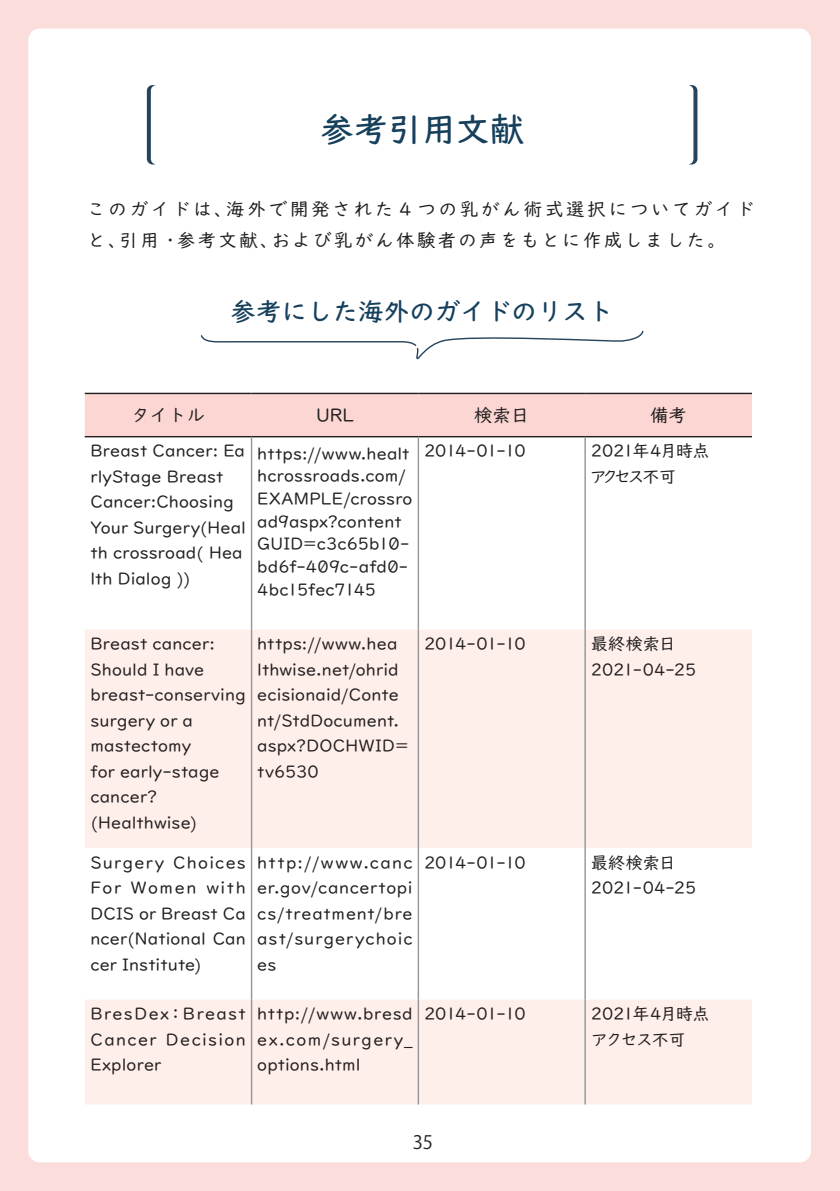
<style>
.page{position:relative;width:840px;height:1191px;background:#fff}
.page>*{position:absolute;margin:0;border:0;box-sizing:border-box;transform-origin:0 0}
.t1{font:500 34px "UD Digi Kyokasho Pro N";color:#16405c}
.t2{font:500 25.6px "UD Digi Kyokasho Pro";color:#16405c}
.段落スタイル_6{font:18.4px/31.2px "UD Digi Kyokasho Pro";letter-spacing:.15em;color:#231f20}
.段落スタイル_6-2{font:18.4px "UD Digi Kyokasho Pro";letter-spacing:.125em;color:#231f20}
.t3{font:18.4px "Koz Go Pr 6 N";color:#231f20}
.t4{font:17px/25.6px "UD Digi Kyokasho Pro N";letter-spacing:.01em;color:#231f20;text-align:justify}
.段落スタイル_8{font:17px/25.6px "UD Digi Kyokasho Pro";letter-spacing:.01em;color:#231f20}
.t5{font:17px "UD Digi Kyokasho Pro N";letter-spacing:-.01em;color:#231f20}
.段落スタイル_8-2{font:17px "UD Digi Kyokasho Pro";letter-spacing:-.055em;color:#231f20}
.t6{font:17px "UD Digi Kyokasho Pro N";letter-spacing:-.055em;color:#231f20}
</style>
<div class="page">
<div style="left:0;top:0;width:839px;height:1191px;background:#fbdddb"></div>
<div style="left:28px;top:29px;width:782px;height:1133px;background:#fff;border-radius:11px"></div>
<svg style="left:200px;top:330px;width:444px;height:30px"></svg>
<svg style="left:147px;top:85px;width:8px;height:79px"></svg>
<svg style="left:689px;top:85px;width:8px;height:79px"></svg>
<hr style="left:839px;top:0;width:1px;height:1191px;background:#fbdddb">
<div style="left:85px;top:394px;width:666px;height:42px;background:#fbd6d2"></div>
<svg style="left:85px;top:629px;width:666px;height:475px;fill:#feefeb"></svg>
<hr style="left:85px;top:393px;width:166px;height:1px;background:#231f20">
<hr style="left:251px;top:393px;width:167px;height:1px;background:#231f20">
<hr style="left:418px;top:393px;width:167px;height:1px;background:#231f20">
<hr style="left:585px;top:393px;width:166px;height:1px;background:#231f20">
<hr style="left:85px;top:436px;width:166px;height:1px;background:#231f20">
<hr style="left:251px;top:436px;width:167px;height:1px;background:#231f20">
<hr style="left:418px;top:436px;width:167px;height:1px;background:#231f20">
<hr style="left:585px;top:436px;width:166px;height:1px;background:#231f20">
<hr style="left:251px;top:437px;width:1px;height:192px;background:#939598">
<hr style="left:417px;top:437px;width:2px;height:192px;background:#939598">
<hr style="left:584px;top:437px;width:1px;height:192px;background:#939598">
<hr style="left:251px;top:629px;width:1px;height:219px;background:#939598">
<hr style="left:417px;top:629px;width:2px;height:219px;background:#939598">
<hr style="left:584px;top:629px;width:1px;height:219px;background:#939598">
<hr style="left:251px;top:848px;width:1px;height:151px;background:#939598">
<hr style="left:417px;top:848px;width:2px;height:151px;background:#939598">
<hr style="left:584px;top:848px;width:1px;height:151px;background:#939598">
<hr style="left:251px;top:999px;width:1px;height:105px;background:#939598">
<hr style="left:417px;top:999px;width:2px;height:105px;background:#939598">
<hr style="left:584px;top:999px;width:1px;height:105px;background:#939598">
<p class="t1" style="left:320px;top:101px;width:206px">参考引用文献</p>
<p class="段落スタイル_6" style="left:87px;top:192px;width:668px">このガイドは、海外で開発された４つの乳がん術式選択についてガイドと、引用・参考文献、および乳がん体験者の声をもとに作成しました。</p>
<p class="t2" style="left:230px;top:290px;width:384px">参考にした海外のガイドのリスト</p>
<p class="段落スタイル_6-2" style="left:131px;top:400px;width:75px">タイトル</p>
<p class="段落スタイル_6-2" style="left:316px;top:400px;width:39px">URL</p>
<p class="段落スタイル_6-2" style="left:474px;top:400px;width:57px">検索日</p>
<p class="段落スタイル_6-2" style="left:649px;top:400px;width:38px">備考</p>
<p class="段落スタイル_8" style="left:90px;top:437px;width:157px">Breast Cancer: Ea rlyStage Breast<br>Cancer:Choosing<br>Your Surgery(Heal th crossroad( Hea lth Dialog ))</p>
<p class="段落スタイル_8" style="left:424px;top:437px;width:103px">2014-01-10</p>
<p class="段落スタイル_8-2" style="left:590px;top:437px;width:120px">2021年4月時点</p>
<p class="t4" style="left:257px;top:441px;width:157px;line-height:22.6px;text-align:left">https://www.healt hcrossroads.com/<br>EXAMPLE/crossro ad9aspx?content</p>
<p class="t4" style="left:257px;top:530px;width:153px">GUID=c3c65b10-</p>
<p class="t4" style="left:257px;top:553px;width:152px">bd6f-409c-afd0-</p>
<p class="t5" style="left:257px;top:575px;width:120px">4bc15fec7145</p>
<p class="段落スタイル_8" style="left:589px;top:463px;width:88px">アクセス不可</p>
<p class="段落スタイル_8" style="left:90px;top:630px;width:157px">Breast cancer:<br>Should I have breast-conserving</p>
<p class="段落スタイル_8" style="left:90px;top:706px;width:131px">surgery or a mastectomy for early-stage cancer?</p>
<p class="段落スタイル_8" style="left:90px;top:809px;width:108px">(Healthwise)</p>
<p class="t4" style="left:257px;top:630px;width:152px;text-align:left">https://www.hea lthwise.net/ohrid ecisionaid/Conte nt/StdDocument. aspx?DOCHWID= tv6530</p>
<p class="段落スタイル_8" style="left:424px;top:630px;width:103px">2014-01-10</p>
<p class="段落スタイル_8" style="left:590px;top:630px;width:86px">最終検索日</p>
<p class="段落スタイル_8" style="left:590px;top:655px;width:107px">2021-04-25</p>
<p class="t4" style="left:90px;top:848px;width:157px">Surgery Choices For Women with DCIS or Breast Ca ncer(National Can cer Institute)</p>
<p class="t4" style="left:257px;top:848px;width:157px">http://www.canc er.gov/cancertopi cs/treatment/bre ast/surgerychoic es</p>
<p class="t4" style="left:424px;top:848px;width:103px">2014-01-10</p>
<p class="t4" style="left:590px;top:848px;width:86px">最終検索日</p>
<p class="t4" style="left:590px;top:874px;width:107px">2021-04-25</p>
<p class="t4" style="left:90px;top:1000px;width:157px">BresDex：Breast Cancer Decision Explorer</p>
<p class="t4" style="left:257px;top:1000px;width:157px">http://www.bresd ex.com/surgery_ options.html</p>
<p class="t4" style="left:424px;top:1000px;width:103px">2014-01-10</p>
<p class="t6" style="left:590px;top:999px;width:120px">2021年4月時点</p>
<p class="t4" style="left:590px;top:1025px;width:96px">アクセス不可</p>
<p class="t3" style="left:412px;top:1132px;width:22px">35</p>
</div>
